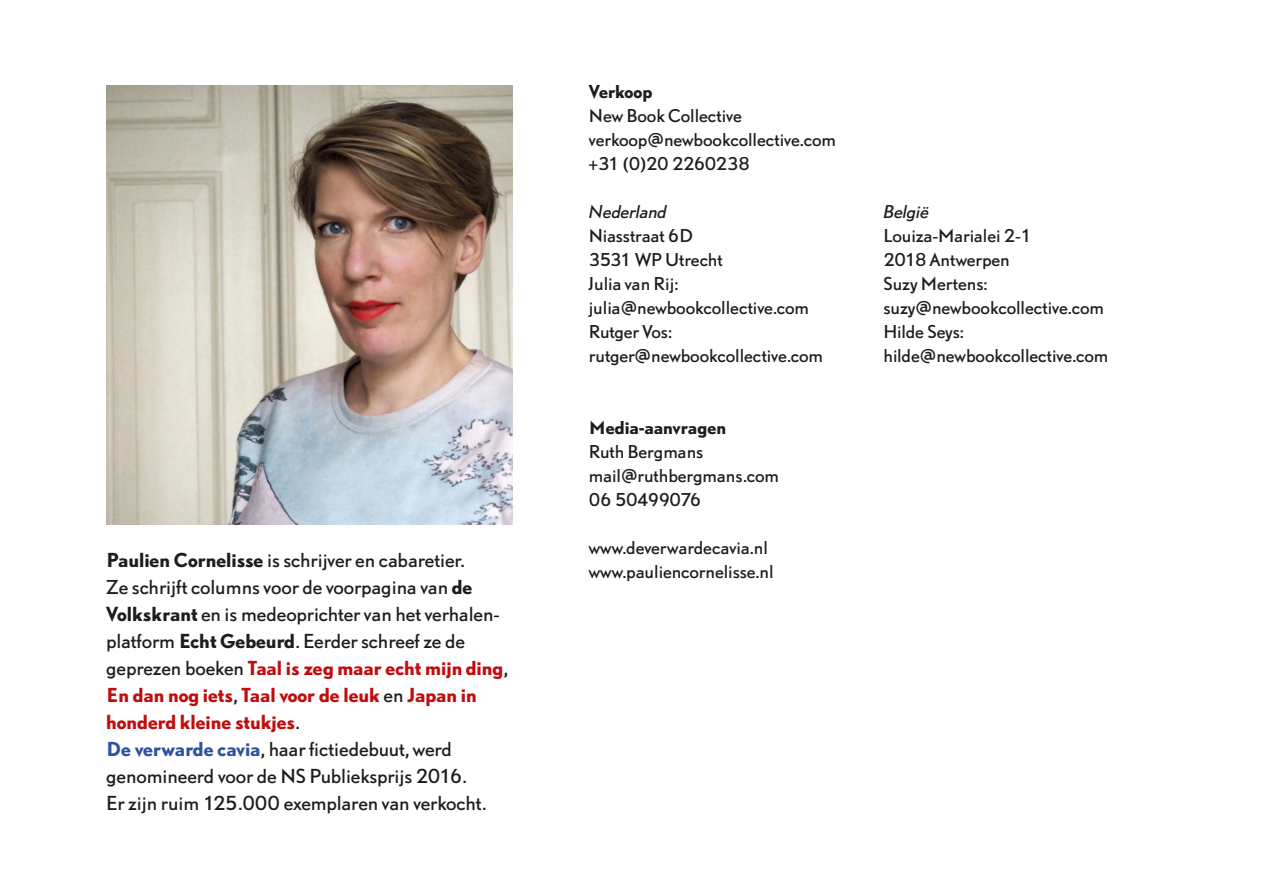
<style>
.page{position:relative;width:1263px;height:893px;background:#fff}
.page>*{position:absolute;margin:0;border:0;box-sizing:border-box;transform-origin:0 0}
.normaal{font:18px/27px "DTL Nobel";letter-spacing:-.005em;color:#1d1d1b}
.verkoop{font:16.5px "DTL Nobel";letter-spacing:-.01em;color:#1d1d1b}
.verkoop-2{font:700 16.5px "DTL Nobel";letter-spacing:-.015em;color:#1d1d1b}
.verkoop-3{font:16.5px "DTL Nobel";letter-spacing:-.035em;color:#1d1d1b}
.verkoop-4{font:italic 16.5px "DTL Nobel";letter-spacing:-.015em;color:#1d1d1b}
.verkoop-5{font:16.5px "DTL Nobel";letter-spacing:-.04em;color:#1d1d1b}
.s1{font-weight:700}
.s2{font-weight:700;color:#c00d0e}
.s3{font-weight:700;color:#2f52a0}
</style>
<div class="page">
<img style="left:106px;top:85px;width:406px;height:440px">
<p class="normaal" style="left:106px;top:546px;width:403px"><span class="s1">Paulien Cornelisse</span> is schrijver en cabaretier.<br>Ze schrijft columns voor de voorpagina van <span class="s1">de Volkskrant</span> en is medeoprichter van het verhalen&shy;platform <span class="s1">Echt Gebeurd</span>. Eerder schreef ze de geprezen boeken <span class="s2">Taal is zeg maar echt mijn ding</span>, <span class="s2">En dan nog iets</span>, <span class="s2">Taal voor de leuk</span> en <span class="s2">Japan in honderd kleine stukjes</span>.</p>
<p class="normaal" style="left:106px;top:735px;width:381px"><span class="s3">De verwarde cavia</span>, haar fictiedebuut, werd genomineerd voor de NS Publieksprijs 2016.<br>Er zijn ruim 125.000 exemplaren van verkocht.</p>
<p class="verkoop-2" style="left:589px;top:80px;width:65px">Verkoop</p>
<p class="verkoop" style="left:589px;top:105px;width:154px">New Book Collective</p>
<p class="verkoop" style="left:589px;top:129px;width:249px">verkoop@newbookcollective.com</p>
<p class="verkoop-3" style="left:589px;top:153px;width:162px">+31 (0)20 2260238</p>
<p class="verkoop-4" style="left:589px;top:201px;width:79px">Nederland</p>
<p class="verkoop" style="left:589px;top:225px;width:105px">Niasstraat 6D</p>
<p class="verkoop" style="left:589px;top:249px;width:135px">3531 WP Utrecht</p>
<p class="verkoop" style="left:589px;top:273px;width:91px">Julia van Rij:</p>
<p class="verkoop" style="left:589px;top:297px;width:222px">julia@newbookcollective.com</p>
<p class="verkoop" style="left:589px;top:321px;width:84px">Rutger Vos:</p>
<p class="verkoop" style="left:589px;top:345px;width:236px">rutger@newbookcollective.com</p>
<p class="verkoop-2" style="left:589px;top:416px;width:139px">Media-aanvragen</p>
<p class="verkoop" style="left:589px;top:441px;width:116px">Ruth Bergmans</p>
<p class="verkoop" style="left:589px;top:465px;width:192px">mail@ruthbergmans.com</p>
<p class="verkoop-5" style="left:589px;top:489px;width:114px">06 50499076</p>
<p class="verkoop" style="left:589px;top:537px;width:180px">www.deverwardecavia.nl</p>
<p class="verkoop" style="left:589px;top:561px;width:186px">www.pauliencornelisse.nl</p>
<p class="verkoop-4" style="left:883px;top:201px;width:47px">België</p>
<p class="verkoop" style="left:883px;top:225px;width:150px">Louiza-Marialei 2-1</p>
<p class="verkoop" style="left:883px;top:249px;width:128px">2018 Antwerpen</p>
<p class="verkoop" style="left:883px;top:273px;width:105px">Suzy Mertens:</p>
<p class="verkoop" style="left:883px;top:297px;width:222px">suzy@newbookcollective.com</p>
<p class="verkoop" style="left:883px;top:321px;width:82px">Hilde Seys:</p>
<p class="verkoop" style="left:883px;top:345px;width:226px">hilde@newbookcollective.com</p>
</div>
